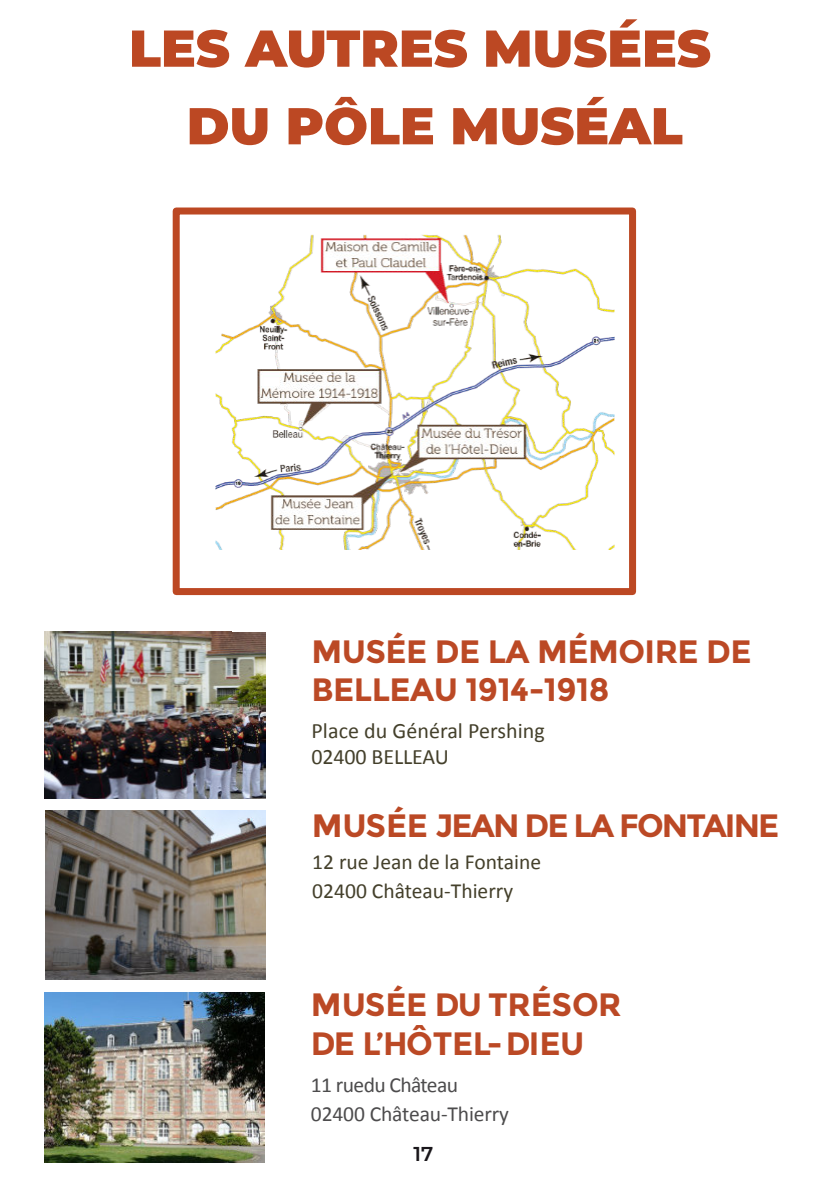
<style>
.page{position:relative;width:840px;height:1191px;background:#fff}
.page>*{position:absolute;margin:0;border:0;box-sizing:border-box;transform-origin:0 0}
.t1{font:900 51.8px/77.6px "Montserrat";color:#bc4823;text-align:center}
.t2{font:700 32.4px/38.8px "Montserrat";letter-spacing:-.015em;color:#bb4925}
.t3{font:700 32.4px "Montserrat";letter-spacing:-.055em;color:#bb4925}
.t4{font:22px/26.4px "Calibri";color:#44402b}
.t5{font:21.6px/28.4px "Calibri";color:#44402b}
.t6{font:21.6px/28.8px "Calibri";letter-spacing:-.01em;color:#4d4c4d}
.t7{font:600 20px "Montserrat";color:#1a171b}
</style>
<div class="page">
<img style="left:215px;top:234px;width:399px;height:316px">
<div style="left:173px;top:207px;width:462px;height:388px;border:7px solid #bc4823"></div>
<img style="left:45px;top:993px;width:220px;height:169px">
<img style="left:45px;top:810px;width:220px;height:170px">
<img style="left:45px;top:632px;width:220px;height:166px">
<h1 class="t1" style="left:129px;top:9px;width:583px">LES AUTRES MUSÉES<br>DU PÔLE MUSÉAL</h1>
<p class="t2" style="left:311px;top:631px;width:441px">MUSÉE DE LA MÉMOIRE DE<br>BELLEAU 1914-1918</p>
<p class="t4" style="left:311px;top:719px;width:235px">Place du Général Pershing<br>02400 BELLEAU</p>
<p class="t3" style="left:311px;top:805px;width:469px">MUSÉE JEAN DE LA FONTAINE</p>
<p class="t5" style="left:312px;top:849px;width:230px">12 rue Jean de la Fontaine<br>02400 Château-Thierry</p>
<p class="t2" style="left:311px;top:984px;width:312px">MUSÉE DU TRÉSOR<br>DE L’HÔTEL-DIEU</p>
<p class="t6" style="left:311px;top:1071px;width:199px">11 ruedu Château<br>02400 Château-Thierry</p>
<p class="t7" style="left:413px;top:1141px;width:21px">17</p>
</div>
